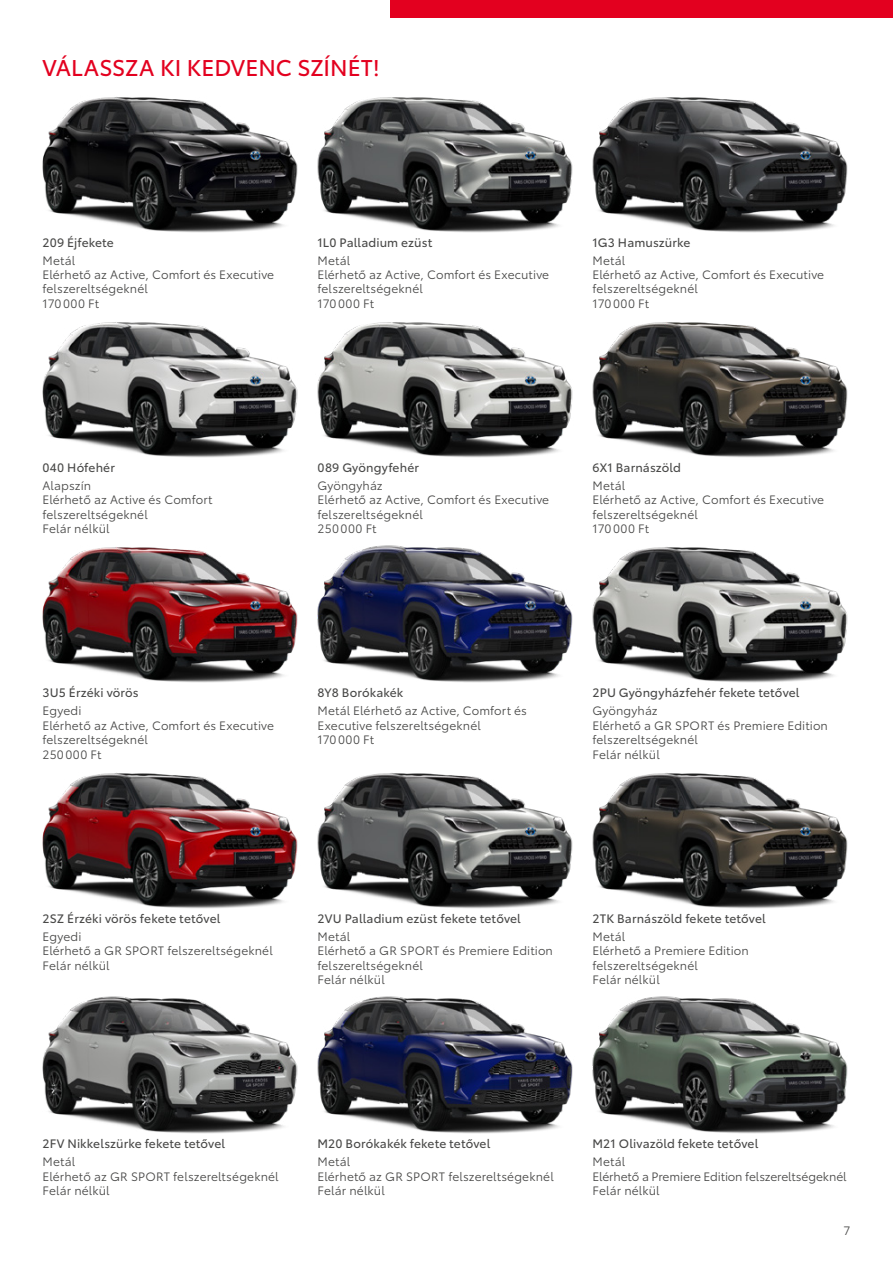
<style>
.page{position:relative;width:893px;height:1263px;background:#fff}
.page>*{position:absolute;margin:0;border:0;box-sizing:border-box;transform-origin:0 0}
.t1{font:22.5px "Toyota Type";color:#e3001f}
.t2{font:12.15px "Toyota Type";letter-spacing:.01em;color:#494948}
.t3{font:12px/14.4px "Toyota Type";letter-spacing:.01em;color:#494948}
</style>
<div class="page">
<img style="left:610px;top:97px;width:238px;height:136px">
<img style="left:610px;top:322px;width:238px;height:136px">
<img style="left:610px;top:547px;width:238px;height:136px">
<img style="left:610px;top:773px;width:238px;height:136px">
<img style="left:610px;top:996px;width:238px;height:138px">
<img style="left:335px;top:773px;width:275px;height:136px">
<img style="left:335px;top:545px;width:275px;height:138px">
<img style="left:335px;top:996px;width:275px;height:138px">
<img style="left:335px;top:97px;width:275px;height:136px">
<img style="left:335px;top:322px;width:275px;height:136px">
<img style="left:42px;top:322px;width:293px;height:136px">
<img style="left:42px;top:547px;width:293px;height:136px">
<img style="left:42px;top:996px;width:293px;height:138px">
<img style="left:42px;top:773px;width:293px;height:136px">
<img style="left:42px;top:97px;width:293px;height:136px">
<div style="left:390px;top:0;width:503px;height:17px;background:#e3001f"></div>
<h1 class="t1" style="left:43px;top:51px;width:339px">VÁLASSZA KI KEDVENC SZÍNÉT!</h1>
<p class="t2" style="left:43px;top:233px;width:73px">209 Éjfekete</p>
<p class="t3" style="left:43px;top:252px;width:233px">Metál<br>Elérhető az Active, Comfort és Executive felszereltségeknél<br>170000 Ft</p>
<p class="t2" style="left:318px;top:233px;width:116px">1L0 Palladium ezüst</p>
<p class="t3" style="left:318px;top:252px;width:233px">Metál<br>Elérhető az Active, Comfort és Executive felszereltségeknél<br>170000 Ft</p>
<p class="t2" style="left:592px;top:233px;width:99px">1G3 Hamuszürke</p>
<p class="t3" style="left:592px;top:252px;width:233px">Metál<br>Elérhető az Active, Comfort és Executive felszereltségeknél<br>170000 Ft</p>
<p class="t2" style="left:42px;top:458px;width:74px">040 Hófehér</p>
<p class="t3" style="left:42px;top:478px;width:172px">Alapszín<br>Elérhető az Active és Comfort felszereltségeknél<br>Felár nélkül</p>
<p class="t2" style="left:318px;top:458px;width:103px">089 Gyöngyfehér</p>
<p class="t3" style="left:318px;top:478px;width:233px">Gyöngyház<br>Elérhető az Active, Comfort és Executive felszereltségeknél<br>250000 Ft</p>
<p class="t2" style="left:592px;top:458px;width:90px">6X1 Barnászöld</p>
<p class="t3" style="left:592px;top:478px;width:233px">Metál<br>Elérhető az Active, Comfort és Executive felszereltségeknél<br>170000 Ft</p>
<p class="t2" style="left:42px;top:684px;width:98px">3U5 Érzéki vörös</p>
<p class="t3" style="left:42px;top:703px;width:233px">Egyedi<br>Elérhető az Active, Comfort és Executive felszereltségeknél<br>250000 Ft</p>
<p class="t2" style="left:317px;top:684px;width:87px">8Y8 Borókakék</p>
<p class="t3" style="left:317px;top:703px;width:211px">Metál Elérhető az Active, Comfort és<br>Executive felszereltségeknél<br>170000 Ft</p>
<p class="t2" style="left:592px;top:684px;width:209px">2PU Gyöngyházfehér fekete tetővel</p>
<p class="t3" style="left:592px;top:703px;width:237px">Gyöngyház<br>Elérhető a GR SPORT és Premiere Edition felszereltségeknél<br>Felár nélkül</p>
<p class="t2" style="left:42px;top:909px;width:179px">2SZ Érzéki vörös fekete tetővel</p>
<p class="t3" style="left:42px;top:928px;width:232px">Egyedi<br>Elérhető a GR SPORT felszereltségeknél<br>Felár nélkül</p>
<p class="t2" style="left:318px;top:909px;width:205px">2VU Palladium ezüst fekete tetővel</p>
<p class="t3" style="left:318px;top:928px;width:237px">Metál<br>Elérhető a GR SPORT és Premiere Edition felszereltségeknél<br>Felár nélkül</p>
<p class="t2" style="left:592px;top:909px;width:175px">2TK Barnászöld fekete tetővel</p>
<p class="t3" style="left:592px;top:928px;width:158px">Metál<br>Elérhető a Premiere Edition felszereltségeknél<br>Felár nélkül</p>
<p class="t2" style="left:42px;top:1135px;width:184px">2FV Nikkelszürke fekete tetővel</p>
<p class="t3" style="left:42px;top:1154px;width:238px">Metál<br>Elérhető az GR SPORT felszereltségeknél<br>Felár nélkül</p>
<p class="t2" style="left:318px;top:1135px;width:174px">M20 Borókakék fekete tetővel</p>
<p class="t3" style="left:318px;top:1154px;width:238px">Metál<br>Elérhető az GR SPORT felszereltségeknél<br>Felár nélkül</p>
<p class="t2" style="left:592px;top:1135px;width:167px">M21 Olivazöld fekete tetővel</p>
<p class="t3" style="left:592px;top:1154px;width:256px">Metál<br>Elérhető a Premiere Edition felszereltségeknél<br>Felár nélkül</p>
<p class="t3" style="left:844px;top:1222px;width:8px">7</p>
</div>
